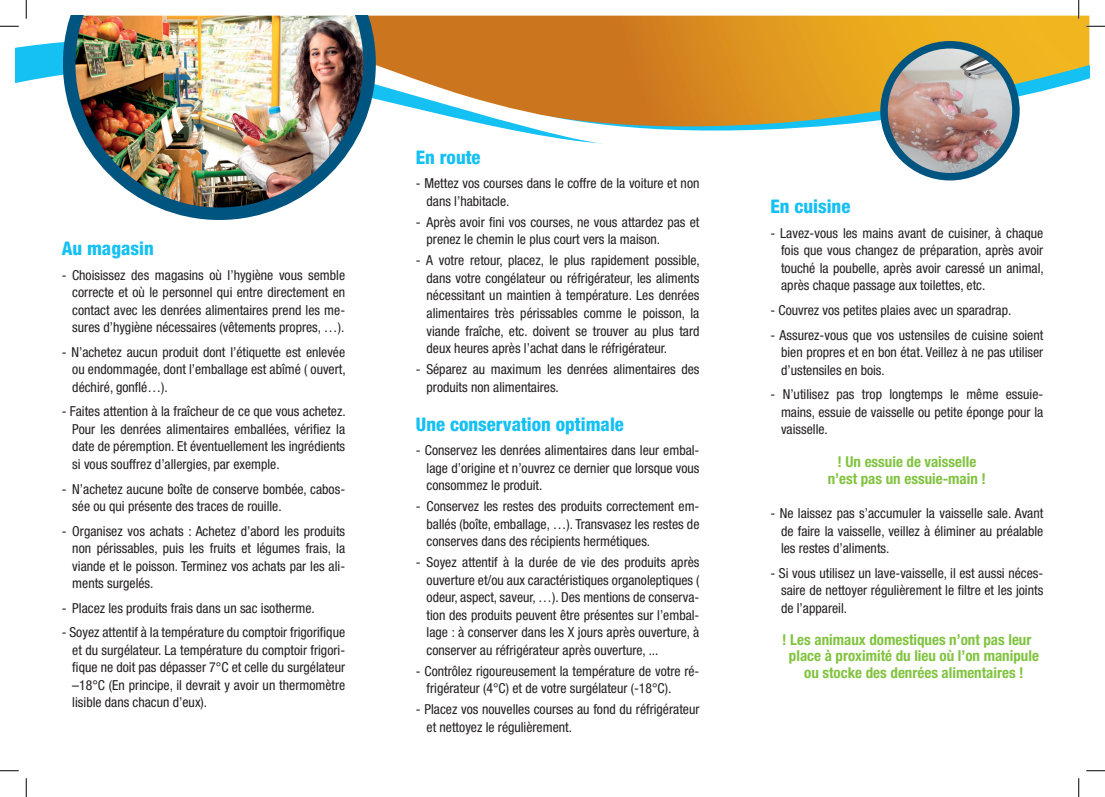
<style>
.page{position:relative;width:1105px;height:797px;background:#fff}
.page>*{position:absolute;margin:0;border:0;box-sizing:border-box;transform-origin:0 0}
.t1{font:800 condensed 18.75px "Helvetica Neue LT Std";color:#15c0f2}
.t2{font:700 condensed 15px/16.2px "Helvetica Neue LT Std";color:#81c340;text-align:center}
.t3{font:condensed 13.75px/17.5px "Helvetica Neue LT Std";color:#231f20;text-align:justify}
</style>
<div class="page">
<svg style="left:16px;top:16px;width:1073px;height:154px"></svg>
<img style="left:63px;top:16px;width:313px;height:204px">
<img style="left:884px;top:45px;width:132px;height:132px;border-radius:66px">
<div style="left:880px;top:41px;width:140px;height:139px;border:8px solid #005480;border-radius:50%"></div>
<svg style="left:0;top:25px;width:19px;height:2px"></svg>
<svg style="left:1086px;top:25px;width:19px;height:2px"></svg>
<svg style="left:0;top:770px;width:19px;height:1px"></svg>
<svg style="left:1086px;top:770px;width:19px;height:1px"></svg>
<svg style="left:25px;top:0;width:2px;height:19px"></svg>
<svg style="left:25px;top:778px;width:2px;height:19px"></svg>
<svg style="left:1078px;top:0;width:1px;height:19px"></svg>
<svg style="left:1078px;top:778px;width:1px;height:19px"></svg>
<h1 class="t1" style="left:62px;top:237px;width:94px">Au magasin</h1>
<p class="t3" style="left:72px;top:266px;width:274px;text-indent:-11px">- Choisissez des magasins où l’hygiène vous semble correcte et où le personnel qui entre directement en contact avec les denrées alimentaires prend les me&shy;sures d’hygiène nécessaires (vêtements propres, …).</p>
<p class="t3" style="left:72px;top:343px;width:275px;text-indent:-11px">- N’achetez aucun produit dont l’étiquette est enlevée ou endommagée, dont l’emballage est abîmé ( ouvert, déchiré, gonflé…).</p>
<p class="t3" style="left:72px;top:402px;width:275px;text-indent:-11px">- Faites attention à la fraîcheur de ce que vous achetez.<br>Pour les denrées alimentaires emballées, vérifiez la date de péremption. Et éventuellement les ingrédients si vous souffrez d’allergies, par exemple.</p>
<p class="t3" style="left:72px;top:480px;width:274px;text-indent:-11px">- N’achetez aucune boîte de conserve bombée, cabos&shy;sée ou qui présente des traces de rouille.</p>
<p class="t3" style="left:72px;top:522px;width:274px;text-indent:-11px">- Organisez vos achats : Achetez d’abord les produits non périssables, puis les fruits et légumes frais, la viande et le poisson. Terminez vos achats par les ali&shy;ments surgelés.</p>
<p class="t3" style="left:62px;top:599px;width:255px">- Placez les produits frais dans un sac isotherme.</p>
<p class="t3" style="left:72px;top:623px;width:274px;text-indent:-11px">- Soyez attentif à la température du comptoir frigorifique et du surgélateur. La température du comptoir frigori&shy;fique ne doit pas dépasser 7°C et celle du surgélateur –18°C (En principe, il devrait y avoir un thermomètre lisible dans chacun d’eux).</p>
<h1 class="t1" style="left:416px;top:145px;width:66px">En route</h1>
<p class="t3" style="left:427px;top:175px;width:274px;text-indent:-11px">- Mettez vos courses dans le coffre de la voiture et non dans l’habitacle.</p>
<p class="t3" style="left:427px;top:213px;width:274px;text-indent:-11px">- Après avoir fini vos courses, ne vous attardez pas et prenez le chemin le plus court vers la maison.</p>
<p class="t3" style="left:427px;top:252px;width:275px;text-indent:-11px">- A votre retour, placez, le plus rapidement possible, dans votre congélateur ou réfrigérateur, les aliments nécessitant un maintien à température. Les denrées alimentaires très périssables comme le poisson, la viande fraîche, etc. doivent se trouver au plus tard deux heures après l’achat dans le réfrigérateur.</p>
<p class="t3" style="left:427px;top:360px;width:274px;text-indent:-11px">- Séparez au maximum les denrées alimentaires des produits non alimentaires.</p>
<h1 class="t1" style="left:416px;top:412px;width:209px">Une conservation optimale</h1>
<p class="t3" style="left:427px;top:441px;width:274px;text-indent:-11px">- Conservez les denrées alimentaires dans leur embal&shy;lage d’origine et n’ouvrez ce dernier que lorsque vous consommez le produit.</p>
<p class="t3" style="left:427px;top:497px;width:274px;text-indent:-11px">- Conservez les restes des produits correctement em&shy;ballés (boîte, emballage, …). Transvasez les restes de conserves dans des récipients hermétiques.</p>
<p class="t3" style="left:427px;top:553px;width:274px;text-indent:-11px">- Soyez attentif à la durée de vie des produits après ouverture et/ou aux caractéristiques organoleptiques ( odeur, aspect, saveur, …). Des mentions de conserva&shy;tion des produits peuvent être présentes sur l’embal&shy;lage : à conserver dans les X jours après ouverture, à conserver au réfrigérateur après ouverture, ...</p>
<p class="t3" style="left:427px;top:662px;width:274px;text-indent:-11px">- Contrôlez rigoureusement la température de votre ré&shy;frigérateur (4°C) et de votre surgélateur (-18°C).</p>
<p class="t3" style="left:427px;top:700px;width:274px;text-indent:-11px">- Placez vos nouvelles courses au fond du réfrigérateur et nettoyez le régulièrement.</p>
<h1 class="t1" style="left:770px;top:195px;width:81px">En cuisine</h1>
<p class="t3" style="left:781px;top:224px;width:264px;text-indent:-11px">- Lavez-vous les mains avant de cuisiner, à chaque fois que vous changez de préparation, après avoir touché la poubelle, après avoir caressé un animal, après chaque passage aux toilettes, etc.</p>
<p class="t3" style="left:770px;top:301px;width:242px">- Couvrez vos petites plaies avec un sparadrap.</p>
<p class="t3" style="left:781px;top:326px;width:264px;text-indent:-11px">- Assurez-vous que vos ustensiles de cuisine soient bien propres et en bon état. Veillez à ne pas utiliser d’ustensiles en bois.</p>
<p class="t3" style="left:781px;top:385px;width:264px;text-indent:-11px">- N’utilisez pas trop longtemps le même essuie&shy;mains, essuie de vaisselle ou petite éponge pour la vaisselle.</p>
<p class="t2" style="left:828px;top:452px;width:160px;line-height:17.5px">! Un essuie de vaisselle n’est pas un essuie-main !</p>
<p class="t3" style="left:781px;top:504px;width:264px;text-indent:-11px">- Ne laissez pas s’accumuler la vaisselle sale. Avant de faire la vaisselle, veillez à éliminer au préalable les restes d’aliments.</p>
<p class="t3" style="left:781px;top:564px;width:264px;text-indent:-11px">- Si vous utilisez un lave-vaisselle, il est aussi néces&shy;saire de nettoyer régulièrement le filtre et les joints de l’appareil.</p>
<p class="t2" style="left:782px;top:631px;width:258px">! Les animaux domestiques n’ont pas leur place à proximité du lieu où l’on manipule ou stocke des denrées alimentaires !</p>
</div>
